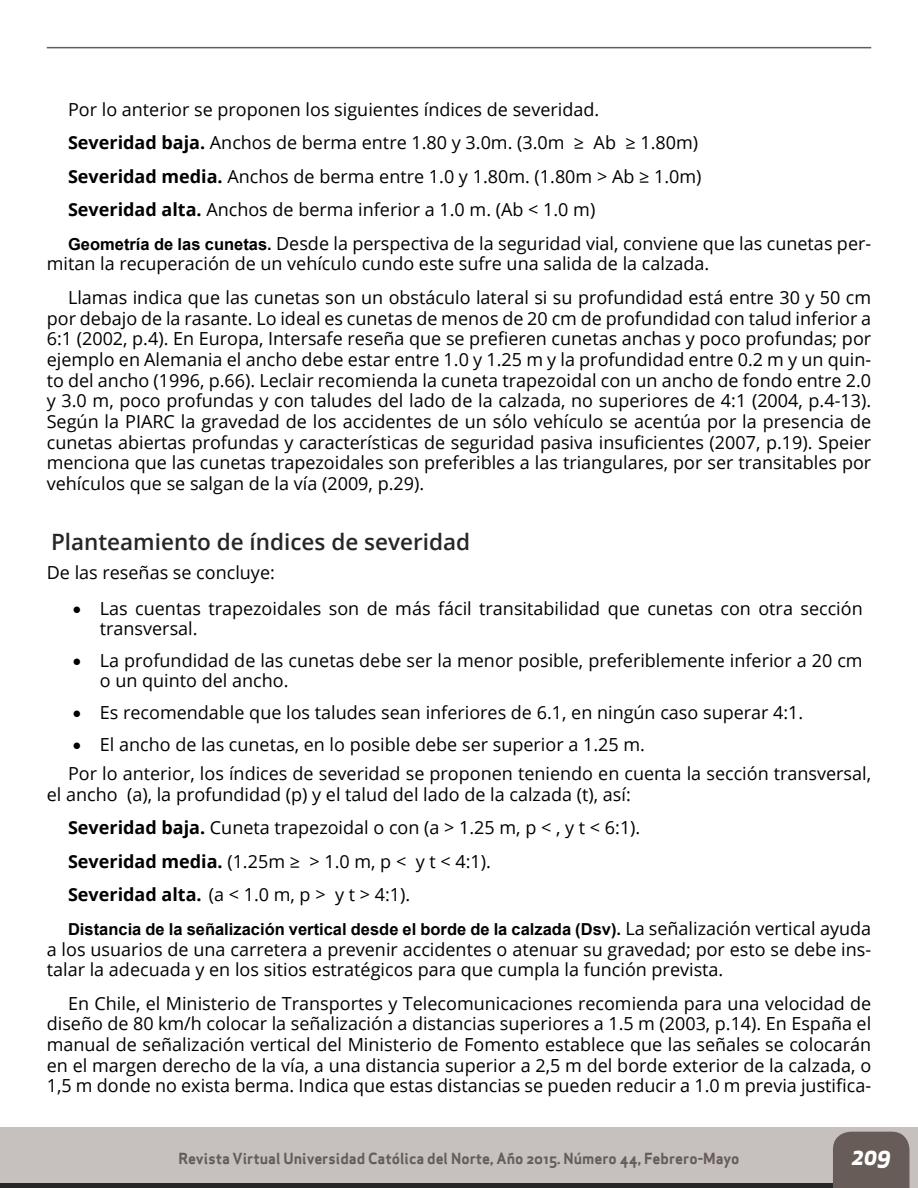
<style>
.page{position:relative;width:918px;height:1188px;background:#fff}
.page>*{position:absolute;margin:0;border:0;box-sizing:border-box;transform-origin:0 0}
.t1{font:600 22.5px "Open Sans";color:#262626}
.t2{font:italic 700 22.5px "Apex New";color:#fff}
.t3{font:18px/20.7px "Open Sans";color:#000}
.t4{font:700 16.5px "Arial";color:#000}
.t5{font:15px "Apex Sans Bold ST";color:#675c57}
.s1{font-weight:700}
.s2{font-family:"Arial";font-weight:700;font-size:16.5px}
.s3{font-family:"Open Sans";font-weight:400;font-size:18px}
</style>
<div class="page">
<div style="left:0;top:1128px;width:918px;height:60px;background:#c6c1bf"></div>
<hr style="left:0;top:1184px;width:896px;height:4px;background:#262626">
<div style="left:833px;top:1132px;width:76px;height:56px;background:#675c57"></div>
<hr style="left:47px;top:47px;width:824px;height:1px;background:#675c57">
<p class="t3" style="left:68px;top:92px;width:805px;line-height:33.5px">Por lo anterior se proponen los siguientes índices de severidad.<br><span class="s1">Severidad baja.</span> Anchos de berma entre 1.80 y 3.0m. (3.0m ≥ Ab ≥ 1.80m)<br><span class="s1">Severidad media.</span> Anchos de berma entre 1.0 y 1.80m. (1.80m &gt; Ab ≥ 1.0m)<br><span class="s1">Severidad alta.</span> Anchos de berma inferior a 1.0 m. (Ab &lt; 1.0 m)<br><span class="s2">Geometría de las cunetas.</span> Desde la perspectiva de la seguridad vial, conviene que las cunetas per-</p>
<p class="t3" style="left:68px;top:247px;width:805px;line-height:33.5px;text-indent:-21px">mitan la recuperación de un vehículo cundo este sufre una salida de la calzada.<br>Llamas indica que las cunetas son un obstáculo lateral si su profundidad está entre 30 y 50 cm</p>
<p class="t3" style="left:47px;top:307px;width:826px;text-align:justify">por debajo de la rasante. Lo ideal es cunetas de menos de 20 cm de profundidad con talud inferior a 6:1 (2002, p.4). En Europa, Intersafe reseña que se prefieren cunetas anchas y poco profundas; por ejemplo en Alemania el ancho debe estar entre 1.0 y 1.25 m y la profundidad entre 0.2 m y un quin&shy;to del ancho (1996, p.66). Leclair recomienda la cuneta trapezoidal con un ancho de fondo entre 2.0 y 3.0 m, poco profundas y con taludes del lado de la calzada, no superiores de 4:1 (2004, p.4-13).<br>Según la PIARC la gravedad de los accidentes de un sólo vehículo se acentúa por la presencia de cunetas abiertas profundas y características de seguridad pasiva insuficientes (2007, p.19). Speier menciona que las cunetas trapezoidales son preferibles a las triangulares, por ser transitables por vehículos que se salgan de la vía (2009, p.29).</p>
<p class="t1" style="left:51px;top:526px;width:421px">Planteamiento de índices de severidad</p>
<p class="t3" style="left:47px;top:561px;width:230px">De las reseñas se concluye:</p>
<p class="t3" style="left:100px;top:599px;width:764px;line-height:19.5px;text-indent:-27px">• Las cuentas trapezoidales son de más fácil transitabilidad que cunetas con otra sección transversal.</p>
<p class="t3" style="left:100px;top:650px;width:764px;line-height:19.5px;text-indent:-27px">• La profundidad de las cunetas debe ser la menor posible, preferiblemente inferior a 20 cm o un quinto del ancho.</p>
<p class="t3" style="left:73px;top:701px;width:732px">• Es recomendable que los taludes sean inferiores de 6.1, en ningún caso superar 4:1.</p>
<p class="t3" style="left:68px;top:729px;width:805px;line-height:29.2px">• El ancho de las cunetas, en lo posible debe ser superior a 1.25 m.<br>Por lo anterior, los índices de severidad se proponen teniendo en cuenta la sección transversal,</p>
<p class="t3" style="left:68px;top:777px;width:574px;line-height:33.5px;text-indent:-21px">el ancho (a), la profundidad (p) y el talud del lado de la calzada (t), así:<br><span class="s1">Severidad baja.</span> Cuneta trapezoidal o con (a &gt; 1.25 m, p &lt; , y t &lt; 6:1).<br><span class="s1">Severidad media.</span> (1.25m ≥ &gt; 1.0 m, p &lt; y t &lt; 4:1).<br><span class="s1">Severidad alta.</span> (a &lt; 1.0 m, p &gt; y t &gt; 4:1).</p>
<p class="t4" style="left:68px;top:917px;width:805px">Distancia de la señalización vertical desde el borde de la calzada (Dsv). <span class="s3">La señalización vertical ayuda</span></p>
<p class="t3" style="left:47px;top:938px;width:826px">a los usuarios de una carretera a prevenir accidentes o atenuar su gravedad; por esto se debe ins&shy;talar la adecuada y en los sitios estratégicos para que cumpla la función prevista.</p>
<p class="t3" style="left:47px;top:992px;width:826px;text-align:justify;text-indent:21px">En Chile, el Ministerio de Transportes y Telecomunicaciones recomienda para una velocidad de diseño de 80 km/h colocar la señalización a distancias superiores a 1.5 m (2003, p.14). En España el manual de señalización vertical del Ministerio de Fomento establece que las señales se colocarán en el margen derecho de la vía, a una distancia superior a 2,5 m del borde exterior de la calzada, o 1,5 m donde no exista berma. Indica que estas distancias se pueden reducir a 1.0 m previa justifica-</p>
<p class="t5" style="left:179px;top:1148px;width:562px">Revista Virtual Universidad Católica del Norte, Año 2015. Número 44, Febrero-Mayo</p>
<p class="t2" style="left:851px;top:1140px;width:41px">209</p>
</div>
